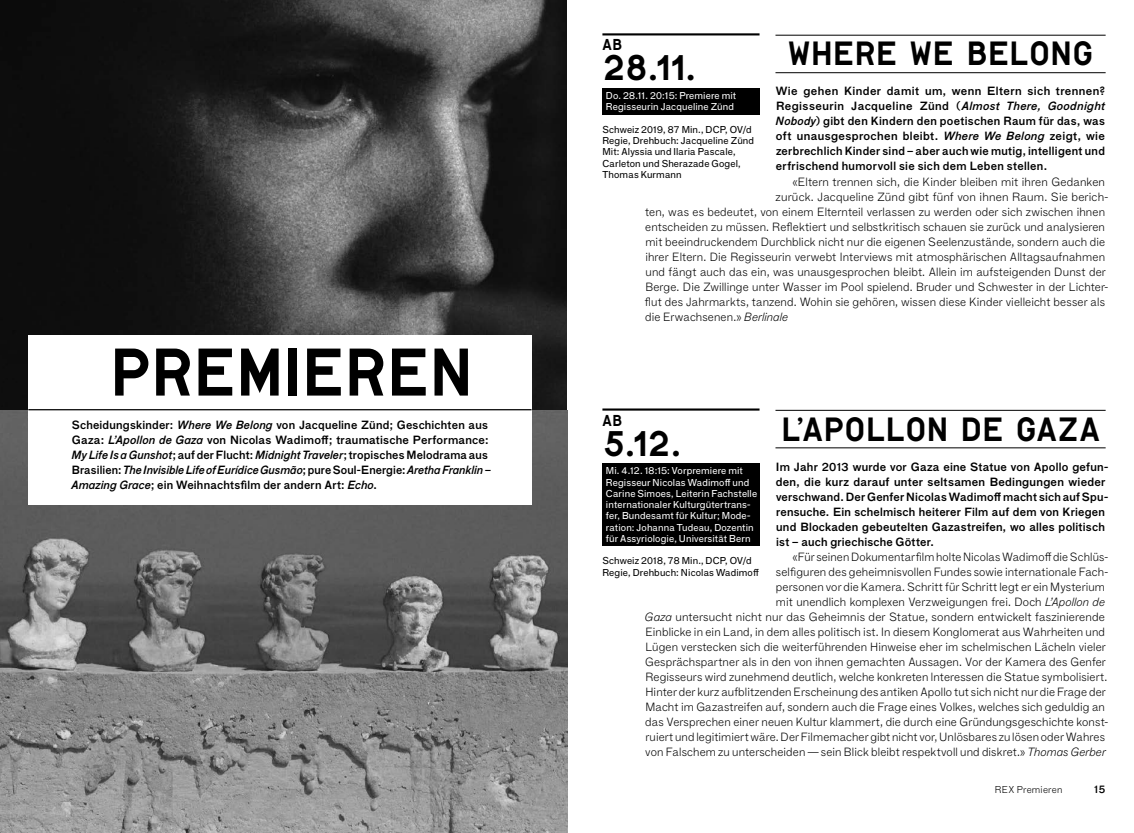
<style>
.page{position:relative;width:1134px;height:833px;background:#fff}
.page>*{position:absolute;margin:0;border:0;box-sizing:border-box;transform-origin:0 0}
.t1{font:63.75px "Lutz Headline";letter-spacing:.005em;color:#000}
.t2{font:33.75px "Lutz Headline";color:#000}
.t3{font:31.88px "Lutz Headline";letter-spacing:.02em;color:#000}
.t4{font:15px "Lutz Headline";color:#000}
.t5{font:100 11.5px/15px "F Grotesk";letter-spacing:.01em;color:#000;text-align:right}
.t6{font:11.5px/15px "F Grotesk Demi";letter-spacing:.02em;color:#000}
.t7{font:10.62px "F Grotesk Demi";color:#000}
.t8{font:9.75px/11.2px "F Grotesk";letter-spacing:.015em;color:#fff}
.t9{font:9.75px/11.2px "F Grotesk";letter-spacing:.015em;color:#000}
.t10{font:100 9.75px "F Grotesk";letter-spacing:.025em;color:#000}
.s1{font-style:italic}
</style>
<div class="page">
<img style="left:0;top:0;width:567px;height:833px">
<div style="left:28px;top:335px;width:503px;height:169px;background:#fff"></div>
<hr style="left:28px;top:409px;width:503px;height:1px;background:#000">
<div style="left:602px;top:88px;width:157px;height:26px;background:#000"></div>
<div style="left:602px;top:463px;width:157px;height:83px;background:#000"></div>
<hr style="left:775px;top:410px;width:331px;height:1px;background:#000">
<hr style="left:775px;top:447px;width:331px;height:1px;background:#000">
<hr style="left:602px;top:408px;width:157px;height:2px;background:#000">
<hr style="left:775px;top:35px;width:331px;height:1px;background:#000">
<hr style="left:775px;top:72px;width:331px;height:1px;background:#000">
<hr style="left:602px;top:33px;width:157px;height:2px;background:#000">
<h1 class="t1" style="left:110px;top:330px;width:364px">PREMIEREN</h1>
<p class="t6" style="left:71px;top:418px;width:421px">Scheidungskinder: <span class="s1">Where We Belong</span> von Jacqueline Zünd; Geschichten aus Gaza: <span class="s1">L’Apollon de Gaza</span> von Nicolas Wadimoff; traumatische Performance:<br><span class="s1">My Life Is a Gunshot</span>; auf der Flucht: <span class="s1">Midnight Traveler</span>; tropisches Melodrama aus Brasilien: <span class="s1">The Invisible Life of Eurídice Gusmão</span>; pure Soul-Energie: <span class="s1">Aretha Franklin – Amazing Grace</span>; ein Weihnachtsfilm der andern Art: <span class="s1">Echo</span>.</p>
<h3 class="t4" style="left:602px;top:35px;width:21px">AB</h3>
<h2 class="t2" style="left:602px;top:46px;width:95px">28.11.</h2>
<p class="t8" style="left:606px;top:90px;width:132px">Do. 28.11. 20:15: Premiere mit<br>Regisseurin Jacqueline Zünd</p>
<p class="t9" style="left:602px;top:124px;width:153px">Schweiz 2019, 87 Min., DCP, OV/d<br>Regie, Drehbuch: Jacqueline Zünd<br>Mit: Alyssia und Ilaria Pascale,<br>Carleton und Sherazade Gogel,<br>Thomas Kurmann</p>
<h3 class="t3" style="left:788px;top:33px;width:307px">WHERE WE BELONG</h3>
<p class="t6" style="left:776px;top:84px;width:331px;text-align:justify">Wie gehen Kinder damit um, wenn Eltern sich trennen?<br>Regisseurin Jacqueline Zünd (<span class="s1">Almost There, Goodnight Nobody</span>) gibt den Kindern den poetischen Raum für das, was oft unausgesprochen bleibt. <span class="s1">Where We Belong</span> zeigt, wie zerbrechlich Kinder sind – aber auch wie mutig, intelligent und erfrischend humorvoll sie sich dem Leben stellen.</p>
<p class="t5" style="left:792px;top:173px;width:314px">«Eltern trennen sich, die Kinder bleiben mit ihren Gedanken</p>
<p class="t5" style="left:776px;top:188px;width:334px">zurück. Jacqueline Zünd gibt fünf von ihnen Raum. Sie berich-</p>
<p class="t5" style="left:645px;top:203px;width:461px">ten, was es bedeutet, von einem Elternteil verlassen zu werden oder sich zwischen ihnen</p>
<p class="t5" style="left:645px;top:218px;width:461px">entscheiden zu müssen. Reflektiert und selbstkritisch schauen sie zurück und analysieren</p>
<p class="t5" style="left:645px;top:233px;width:461px">mit beeindruckendem Durchblick nicht nur die eigenen Seelenzustände, sondern auch die</p>
<p class="t5" style="left:645px;top:248px;width:461px">ihrer Eltern. Die Regisseurin verwebt Interviews mit atmosphärischen Alltagsaufnahmen</p>
<p class="t5" style="left:645px;top:263px;width:462px">und fängt auch das ein, was unausgesprochen bleibt. Allein im aufsteigenden Dunst der</p>
<p class="t5" style="left:645px;top:278px;width:464px">Berge. Die Zwillinge unter Wasser im Pool spielend. Bruder und Schwester in der Lichter-</p>
<p class="t5" style="left:645px;top:293px;width:462px">flut des Jahrmarkts, tanzend. Wohin sie gehören, wissen diese Kinder vielleicht besser als</p>
<p class="t5" style="left:645px;top:308px;width:144px">die Erwachsenen.» <span class="s1">Berlinale</span></p>
<h3 class="t4" style="left:602px;top:410px;width:21px">AB</h3>
<h2 class="t2" style="left:602px;top:421px;width:80px">5.12.</h2>
<p class="t8" style="left:606px;top:465px;width:153px">Mi. 4.12. 18:15: Vorpremiere mit Regisseur Nicolas Wadimoff und Carine Simoes, Leiterin Fachstelle internationaler Kulturgütertrans&shy;fer, Bundesamt für Kultur; Mode&shy;ration: Johanna Tudeau, Dozentin für Assyriologie, Universität Bern</p>
<p class="t9" style="left:602px;top:555px;width:158px">Schweiz 2018, 78 Min., DCP, OV/d<br>Regie, Drehbuch: Nicolas Wadimoff</p>
<h3 class="t3" style="left:781px;top:408px;width:320px">L’APOLLON DE GAZA</h3>
<p class="t6" style="left:776px;top:459px;width:334px">Im Jahr 2013 wurde vor Gaza eine Statue von Apollo gefun&shy;den, die kurz darauf unter seltsamen Bedingungen wieder verschwand. Der Genfer Nicolas Wadimoff macht sich auf Spu&shy;rensuche. Ein schelmisch heiterer Film auf dem von Kriegen und Blockaden gebeutelten Gazastreifen, wo alles politisch ist – auch griechische Götter.</p>
<p class="t5" style="left:645px;top:548px;width:465px">«Für seinen Dokumentarfilm holte Nicolas Wadimoff die Schlüs-<br>selfiguren des geheimnisvollen Fundes sowie internationale Fach-<br>personen vor die Kamera. Schritt für Schritt legt er ein Mysterium<br>mit unendlich komplexen Verzweigungen frei. Doch <span class="s1">L’Apollon de<br>Gaza</span> untersucht nicht nur das Geheimnis der Statue, sondern entwickelt faszinierende Einblicke in ein Land, in dem alles politisch ist. In diesem Konglomerat aus Wahrheiten und Lügen verstecken sich die weiterführenden Hinweise eher im schelmischen Lächeln vieler Gesprächspartner als in den von ihnen gemachten Aussagen. Vor der Kamera des Genfer Regisseurs wird zunehmend deutlich, welche konkreten lnteressen die Statue symbolisiert.<br>Hinter der kurz aufblitzenden Erscheinung des antiken Apollo tut sich nicht nur die Frage der Macht im Gazastreifen auf, sondern auch die Frage eines Volkes, welches sich geduldig an das Versprechen einer neuen Kultur klammert, die durch eine Gründungsgeschichte konst&shy;ruiert und legitimiert wäre. Der Filmemacher gibt nicht vor, Unlösbares zu lösen oder Wahres von Falschem zu unterscheiden — sein Blick bleibt respektvoll und diskret.» <span class="s1">Thomas Gerber</span></p>
<p class="t10" style="left:995px;top:783px;width:69px">REX Premieren</p>
<p class="t7" style="left:1094px;top:783px;width:13px">15</p>
</div>
